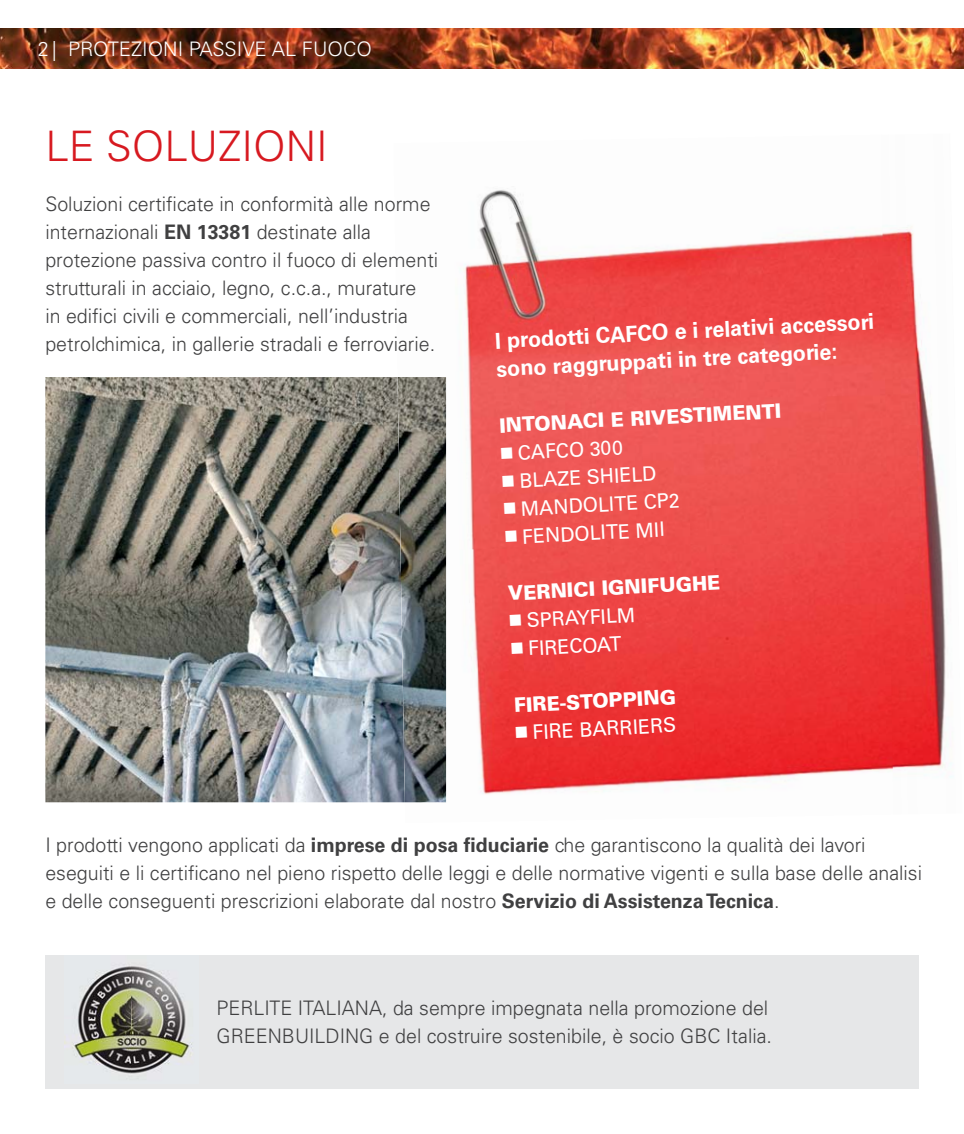
<style>
.page{position:relative;width:964px;height:1134px;background:#fff}
.page>*{position:absolute;margin:0;border:0;box-sizing:border-box;transform-origin:0 0}
.t1{font:300 42px "Univers";color:#d71920}
.t2{font:700 22px/28px "Univers";color:#fff}
.t3{font:300 20px/28px "Univers";color:#404041}
.t4{font:20px "Univers";color:#fff}
.t5{font:900 20px "Univers";color:#fff}
.t6{font:300 20px "Univers";color:#fff}
.s1{font-weight:700}
</style>
<div class="page">
<img style="left:0;top:28px;width:964px;height:40px">
<img style="left:963px;top:30px;width:1px;height:38px">
<div style="left:45px;top:955px;width:873px;height:134px;background:#e6e7e8"></div>
<img style="left:45px;top:377px;width:352px;height:425px">
<img style="left:393px;top:189px;width:488px;height:363px">
<img style="left:881px;top:226px;width:72px;height:552px">
<img style="left:400px;top:542px;width:493px;height:261px">
<img style="left:397px;top:377px;width:49px;height:425px">
<img style="left:65px;top:966px;width:127px;height:108px">
<p class="t6" style="left:38px;top:41px;width:336px">2 | PROTEZIONI PASSIVE AL FUOCO</p>
<h1 class="t1" style="left:45px;top:131px;width:284px">LE SOLUZIONI</h1>
<p class="t3" style="left:45px;top:192px;width:394px">Soluzioni certificate in conformità alle norme internazionali <span class="s1">EN 13381</span> destinate alla protezione passiva contro il fuoco di elementi strutturali in acciaio, legno, c.c.a., murature<br>in edifici civili e commerciali, nell’industria petrolchimica, in gallerie stradali e ferroviarie.</p>
<p class="t2" style="left:494px;top:329px;width:381px;rotate:-3deg">I prodotti CAFCO e i relativi accessori sono raggruppati in tre categorie:</p>
<p class="t5" style="left:499px;top:418px;width:284px;rotate:-3deg">INTONACI E RIVESTIMENTI</p>
<p class="t4" style="left:500px;top:446px;width:124px;rotate:-3deg">■ CAFCO 300</p>
<p class="t4" style="left:502px;top:474px;width:156px;rotate:-3deg">■ BLAZE SHIELD</p>
<p class="t4" style="left:503px;top:502px;width:178px;rotate:-3deg">■ MANDOLITE CP2</p>
<p class="t4" style="left:505px;top:530px;width:161px;rotate:-3deg">■ FENDOLITE MII</p>
<p class="t5" style="left:508px;top:586px;width:214px;rotate:-3deg">VERNICI IGNIFUGHE</p>
<p class="t4" style="left:509px;top:614px;width:127px;rotate:-3deg">■ SPRAYFILM</p>
<p class="t4" style="left:511px;top:642px;width:112px;rotate:-3deg">■ FIRECOAT</p>
<p class="t5" style="left:514px;top:698px;width:164px;rotate:-3deg">FIRE-STOPPING</p>
<p class="t4" style="left:515px;top:726px;width:162px;rotate:-3deg">■ FIRE BARRIERS</p>
<p class="t3" style="left:45px;top:833px;width:878px">I prodotti vengono applicati da <span class="s1">imprese di posa fiduciarie</span> che garantiscono la qualità dei lavori eseguiti e li certificano nel pieno rispetto delle leggi e delle normative vigenti e sulla base delle analisi e delle conseguenti prescrizioni elaborate dal nostro <span class="s1">Servizio di Assistenza Tecnica</span>.</p>
<p class="t3" style="left:217px;top:996px;width:557px">PERLITE ITALIANA, da sempre impegnata nella promozione del<br>GREENBUILDING e del costruire sostenibile, è socio GBC Italia.</p>
</div>
